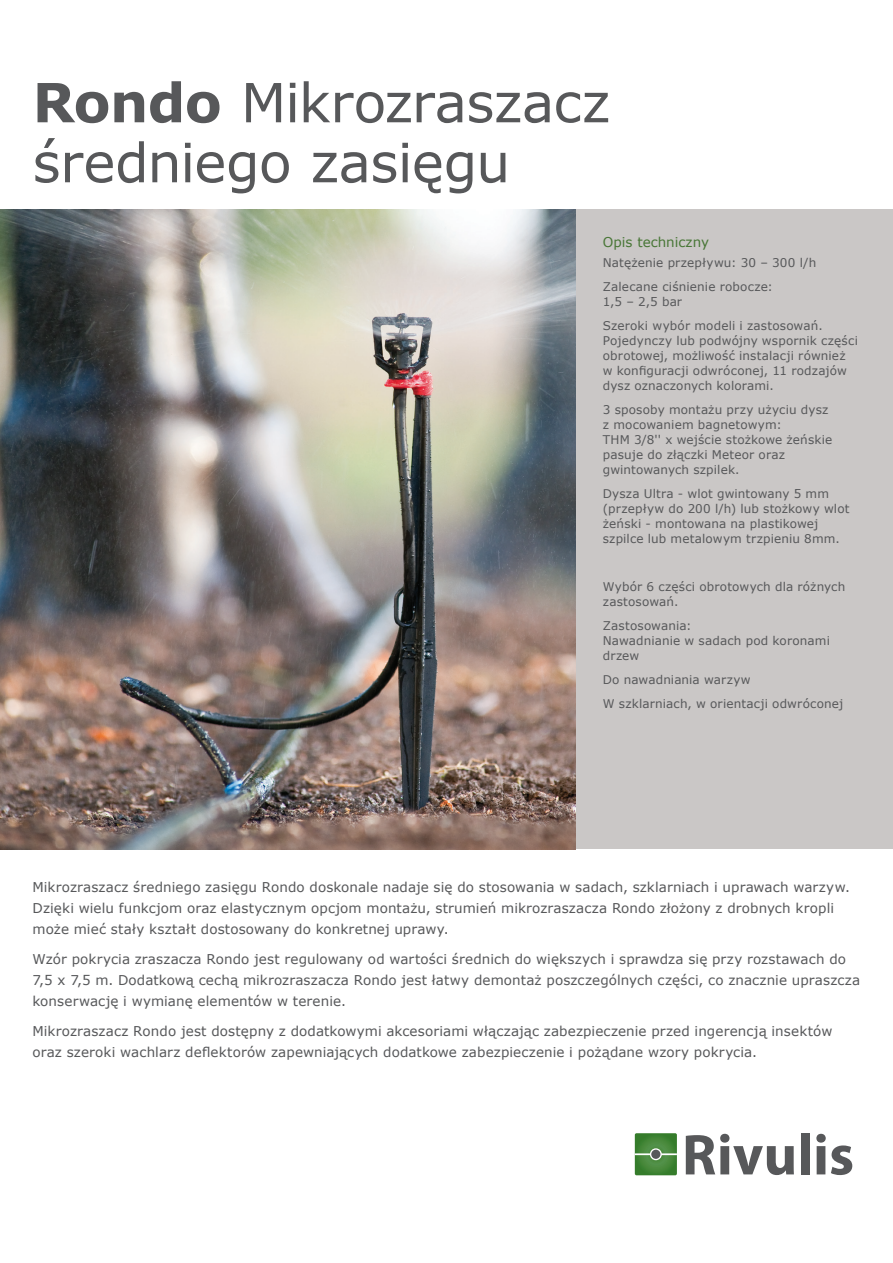
<style>
.page{position:relative;width:893px;height:1263px;background:#fff}
.page>*{position:absolute;margin:0;border:0;box-sizing:border-box;transform-origin:0 0}
.t1{font:54px/60px "Verdana";letter-spacing:-.015em;color:#57585a}
.t2{font:13.5px/21px "Verdana";letter-spacing:.01em;color:#57585a}
.t3{font:13.5px "Verdana";color:#487636}
.t4{font:12px/15px "Verdana";letter-spacing:.01em;color:#57585a}
.s1{font-weight:700}
</style>
<div class="page">
<svg style="left:686px;top:1134px;width:108px;height:41px"></svg>
<div style="left:801px;top:1133px;width:8px;height:41px;background:#57585a"></div>
<svg style="left:816px;top:1134px;width:36px;height:41px"></svg>
<svg style="left:635px;top:1133px;width:42px;height:42px;background:#448639"></svg>
<hr style="left:635px;top:1153px;width:42px;height:2px;background:#fff">
<svg style="left:651px;top:1149px;width:10px;height:10px"></svg>
<div style="left:650px;top:1148px;width:12px;height:12px;border:1px solid #fff;border-radius:50%"></div>
<div style="left:575px;top:210px;width:318px;height:639px;background:#cac7c6"></div>
<img style="left:0;top:210px;width:575px;height:639px">
<h1 class="t1" style="left:33px;top:72px;width:579px"><span class="s1">Rondo</span> Mikrozraszacz średniego zasięgu</h1>
<p class="t3" style="left:603px;top:233px;width:108px">Opis techniczny</p>
<p class="t4" style="left:603px;top:251px;width:215px;line-height:24px">Natężenie przepływu: 30 – 300 l/h<br>Zalecane ciśnienie robocze:</p>
<p class="t4" style="left:603px;top:290px;width:221px;line-height:24px">1,5 – 2,5 bar<br>Szeroki wybór modeli i zastosowań.</p>
<p class="t4" style="left:603px;top:333px;width:257px">Pojedynczy lub podwójny wspornik części obrotowej, możliwość instalacji również w konfiguracji odwróconej, 11 rodzajów dysz oznaczonych kolorami.</p>
<p class="t4" style="left:603px;top:402px;width:231px">3 sposoby montażu przy użyciu dysz z mocowaniem bagnetowym:<br>THM 3/8'' x wejście stożkowe żeńskie pasuje do złączki Meteor oraz gwintowanych szpilek.</p>
<p class="t4" style="left:603px;top:486px;width:248px">Dysza Ultra - wlot gwintowany 5 mm (przepływ do 200 l/h) lub stożkowy wlot żeński - montowana na plastikowej szpilce lub metalowym trzpieniu 8mm.</p>
<p class="t4" style="left:603px;top:579px;width:244px">Wybór 6 części obrotowych dla różnych zastosowań.</p>
<p class="t4" style="left:603px;top:618px;width:229px">Zastosowania:<br>Nawadnianie w sadach pod koronami drzew</p>
<p class="t4" style="left:603px;top:668px;width:242px;line-height:24px">Do nawadniania warzyw<br>W szklarniach, w orientacji odwróconej</p>
<p class="t2" style="left:33px;top:876px;width:819px">Mikrozraszacz średniego zasięgu Rondo doskonale nadaje się do stosowania w sadach, szklarniach i uprawach warzyw.<br>Dzięki wielu funkcjom oraz elastycznym opcjom montażu, strumień mikrozraszacza Rondo złożony z drobnych kropli może mieć stały kształt dostosowany do konkretnej uprawy.</p>
<p class="t2" style="left:33px;top:948px;width:829px">Wzór pokrycia zraszacza Rondo jest regulowany od wartości średnich do większych i sprawdza się przy rozstawach do<br>7,5 x 7,5 m. Dodatkową cechą mikrozraszacza Rondo jest łatwy demontaż poszczególnych części, co znacznie upraszcza konserwację i wymianę elementów w terenie.</p>
<p class="t2" style="left:33px;top:1020px;width:801px">Mikrozraszacz Rondo jest dostępny z dodatkowymi akcesoriami włączając zabezpieczenie przed ingerencją insektów oraz szeroki wachlarz deflektorów zapewniających dodatkowe zabezpieczenie i pożądane wzory pokrycia.</p>
</div>
